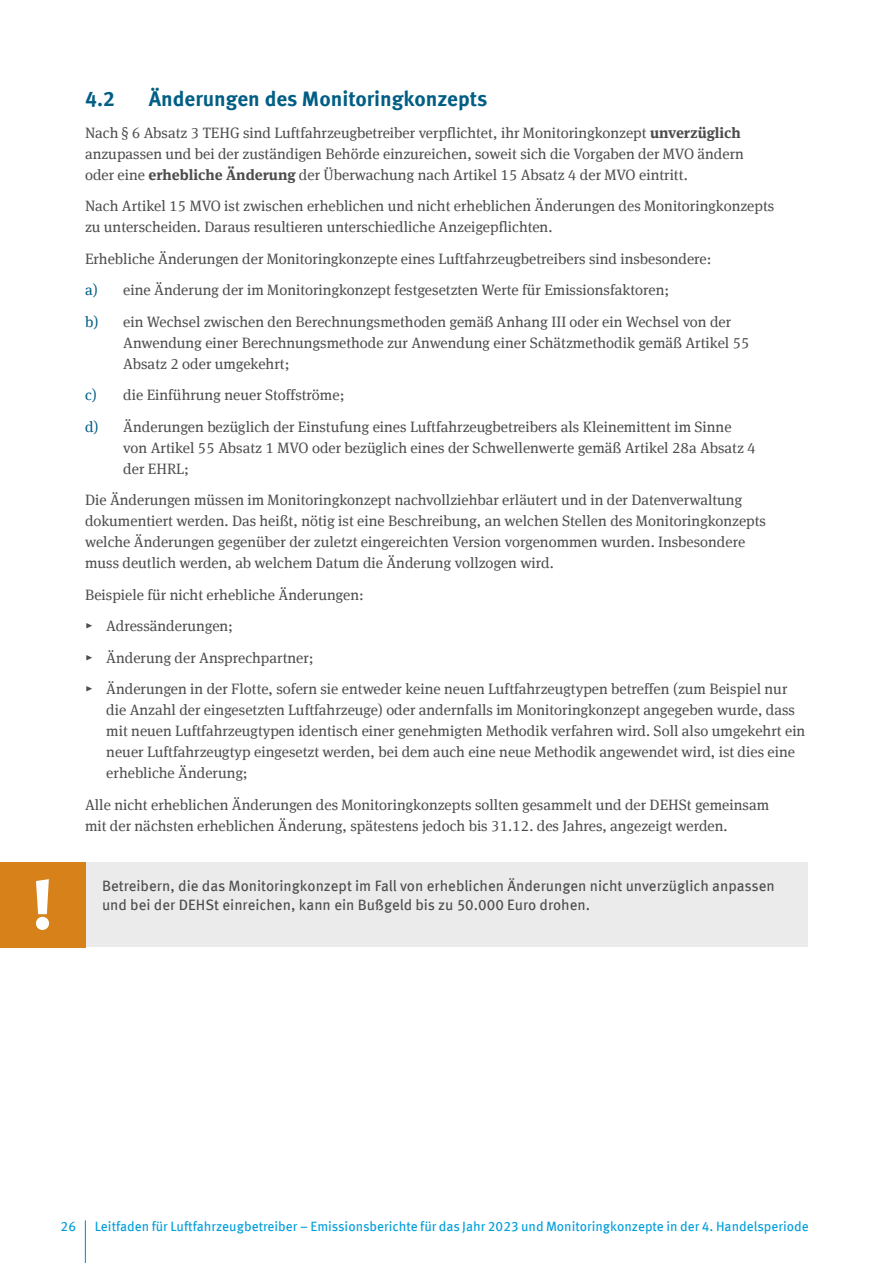
<style>
.page{position:relative;width:893px;height:1263px;background:#fff}
.page>*{position:absolute;margin:0;border:0;box-sizing:border-box;transform-origin:0 0}
.t1{font:700 21px "Meta Offc";color:#005e85}
.Fließtext{font:15px/21px "Meta Serif Offc";color:#4d4d4f}
.t2{font:15px/19.5px "Meta Offc";color:#4d4d4f}
.t3{font:13.5px "Meta Offc";color:#009edb}
.s1{font-weight:700}
.s2{color:#005e85}
</style>
<div class="page">
<hr style="left:85px;top:1220px;width:1px;height:43px;background:#009edb">
<div style="left:85px;top:862px;width:723px;height:84px;background:#ebebec"></div>
<div style="left:0;top:862px;width:85px;height:85px;background:#d68119"></div>
<svg style="left:36px;top:879px;width:13px;height:51px"></svg>
<p class="t1" style="left:85px;top:86px;width:31px">4.2</p>
<p class="t1" style="left:149px;top:86px;width:340px">Änderungen des Monitoringkonzepts</p>
<p class="Fließtext" style="left:85px;top:122px;width:660px">Nach § 6 Absatz 3 TEHG sind Luftfahrzeugbetreiber verpflichtet, ihr Monitoringkonzept <span class="s1">unverzüglich </span>anzupassen und bei der zuständigen Behörde einzureichen, soweit sich die Vorgaben der MVO ändern oder eine <span class="s1">erhebliche Änderung</span> der Überwachung nach Artikel 15 Absatz 4 der MVO eintritt.</p>
<p class="Fließtext" style="left:85px;top:196px;width:691px">Nach Artikel 15 MVO ist zwischen erheblichen und nicht erheblichen Änderungen des Monitoringkonzepts zu unterscheiden. Daraus resultieren unterschiedliche Anzeigepflichten.</p>
<p class="Fließtext" style="left:85px;top:248px;width:628px">Erhebliche Änderungen der Monitoringkonzepte eines Luftfahrzeugbetreibers sind insbesondere:</p>
<p class="Fließtext" style="left:85px;top:280px;width:586px"><span class="s2">a)</span> eine Änderung der im Monitoringkonzept festgesetzten Werte für Emissionsfaktoren;</p>
<p class="Fließtext" style="left:123px;top:311px;width:628px;text-indent:-38px"><span class="s2">b)</span> ein Wechsel zwischen den Berechnungsmethoden gemäß Anhang III oder ein Wechsel von der<br>Anwendung einer Berechnungsmethode zur Anwendung einer Schätzmethodik gemäß Artikel 55<br>Absatz 2 oder umgekehrt;</p>
<p class="Fließtext" style="left:85px;top:385px;width:261px"><span class="s2">c)</span> die Einführung neuer Stoffströme;</p>
<p class="Fließtext" style="left:123px;top:416px;width:634px;text-indent:-38px"><span class="s2">d)</span> Änderungen bezüglich der Einstufung eines Luftfahrzeugbetreibers als Kleinemittent im Sinne von Artikel 55 Absatz 1 MVO oder bezüglich eines der Schwellenwerte gemäß Artikel 28a Absatz 4 der EHRL;</p>
<p class="Fließtext" style="left:85px;top:490px;width:682px">Die Änderungen müssen im Monitoringkonzept nachvollziehbar erläutert und in der Datenverwaltung dokumentiert werden. Das heißt, nötig ist eine Beschreibung, an welchen Stellen des Monitoringkonzepts welche Änderungen gegenüber der zuletzt eingereichten Version vorgenommen wurden. Insbesondere muss deutlich werden, ab welchem Datum die Änderung vollzogen wird.</p>
<p class="Fließtext" style="left:85px;top:584px;width:280px">Beispiele für nicht erhebliche Änderungen:</p>
<p class="Fließtext" style="left:85px;top:616px;width:150px">▸ Adressänderungen;</p>
<p class="Fließtext" style="left:85px;top:647px;width:230px">▸ Änderung der Ansprechpartner;</p>
<p class="Fließtext" style="left:106px;top:679px;width:701px;text-indent:-21px">▸ Änderungen in der Flotte, sofern sie entweder keine neuen Luftfahrzeugtypen betreffen (zum Beispiel nur die Anzahl der eingesetzten Luftfahrzeuge) oder andernfalls im Monitoringkonzept angegeben wurde, dass mit neuen Luftfahrzeugtypen identisch einer genehmigten Methodik verfahren wird. Soll also umgekehrt ein neuer Luftfahrzeugtyp eingesetzt werden, bei dem auch eine neue Methodik angewendet wird, ist dies eine erhebliche Änderung;</p>
<p class="Fließtext" style="left:85px;top:794px;width:686px">Alle nicht erheblichen Änderungen des Monitoringkonzepts sollten gesammelt und der DEHSt gemeinsam mit der nächsten erheblichen Änderung, spätestens jedoch bis 31.12. des Jahres, angezeigt werden.</p>
<p class="t2" style="left:102px;top:876px;width:674px">Betreibern, die das Monitoringkonzept im Fall von erheblichen Änderungen nicht unverzüglich anpassen und bei der DEHSt einreichen, kann ein Bußgeld bis zu 50.000 Euro drohen.</p>
<p class="t3" style="left:61px;top:1218px;width:17px">26</p>
<p class="t3" style="left:95px;top:1218px;width:716px">Leitfaden für Luftfahrzeugbetreiber – Emissionsberichte für das Jahr 2023 und Monitoringkonzepte in der 4. Handelsperiode</p>
</div>
